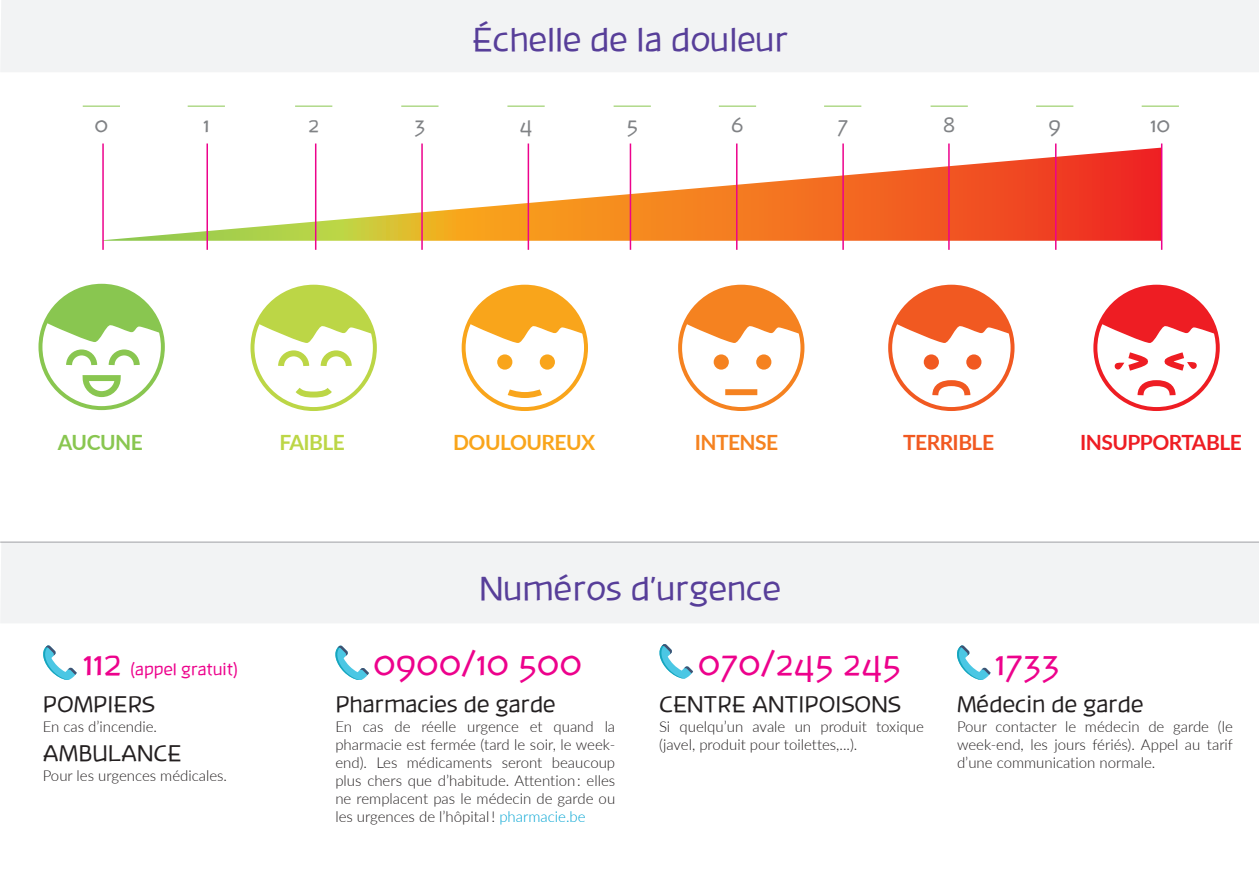
<style>
.page{position:relative;width:1259px;height:893px;background:#fff}
.page>*{position:absolute;margin:0;border:0;box-sizing:border-box;transform-origin:0 0}
.t1{font:34.5px "Banksia";color:#ed028c}
.t2{font:33px "Banksia";color:#573e99}
.t3{font:22.5px "Banksia";color:#231f20}
.t4{font:700 21px "Lato";letter-spacing:-.025em;color:#ee1d23}
.t5{font:21px "Banksia";color:#808285}
.t6{font:700 21px "Lato";letter-spacing:-.025em;color:#f9a51b}
.t7{font:700 21px "Lato";letter-spacing:-.025em;color:#f15921}
.t8{font:700 21px "Lato";letter-spacing:-.025em;color:#f58220}
.t9{font:700 21px "Lato";letter-spacing:-.025em;color:#89c650}
.t10{font:700 21px "Lato";letter-spacing:-.025em;color:#bcd646}
.t11{font:16.5px "Banksia";color:#ed028c}
.t12{font:300 15px/18px "Lato";color:#231f20;text-align:justify}
.s1{font-size:34.5px}
.s2{color:#00a4d3}
</style>
<div class="page">
<svg style="left:104px;top:148px;width:1057px;height:93px"></svg>
<hr style="left:630px;top:144px;width:1px;height:106px;background:#ed028c">
<div style="left:0;top:0;width:1259px;height:72px;background:#f2f3f4"></div>
<div style="left:0;top:543px;width:1259px;height:80px;background:#f2f3f4"></div>
<hr style="left:736px;top:144px;width:1px;height:106px;background:#ed028c">
<hr style="left:842px;top:144px;width:2px;height:106px;background:#ed028c">
<hr style="left:948px;top:144px;width:1px;height:106px;background:#ed028c">
<hr style="left:1055px;top:144px;width:1px;height:106px;background:#ed028c">
<hr style="left:1161px;top:144px;width:1px;height:106px;background:#ed028c">
<hr style="left:613px;top:106px;width:38px;height:1px;background:#89c650">
<hr style="left:719px;top:106px;width:37px;height:1px;background:#89c650">
<hr style="left:824px;top:106px;width:37px;height:1px;background:#89c650">
<hr style="left:930px;top:106px;width:38px;height:1px;background:#89c650">
<hr style="left:1036px;top:106px;width:37px;height:1px;background:#89c650">
<hr style="left:1141px;top:106px;width:38px;height:1px;background:#89c650">
<svg style="left:685px;top:287px;width:116px;height:56px"></svg>
<div style="left:725px;top:389px;width:32px;height:6px;background:#f58220"></div>
<div style="left:678px;top:285px;width:126px;height:126px;border:4px solid #f58220;border-radius:50%"></div>
<div style="left:713px;top:354px;width:16px;height:16px;background:#f58220;border-radius:50%"></div>
<div style="left:756px;top:354px;width:15px;height:16px;background:#f58220;border-radius:50%"></div>
<svg style="left:895px;top:287px;width:116px;height:56px"></svg>
<svg style="left:932px;top:380px;width:39px;height:16px"></svg>
<div style="left:923px;top:354px;width:16px;height:16px;background:#f15921;border-radius:50%"></div>
<div style="left:966px;top:354px;width:15px;height:16px;background:#f15921;border-radius:50%"></div>
<div style="left:888px;top:285px;width:126px;height:126px;border:4px solid #f15921;border-radius:50%"></div>
<svg style="left:1100px;top:287px;width:116px;height:56px"></svg>
<svg style="left:1114px;top:352px;width:83px;height:49px"></svg>
<div style="left:1093px;top:285px;width:126px;height:126px;border:4px solid #ee1d23;border-radius:50%"></div>
<svg style="left:659px;top:644px;width:34px;height:34px"></svg>
<svg style="left:957px;top:646px;width:33px;height:34px"></svg>
<hr style="left:83px;top:106px;width:37px;height:1px;background:#89c650">
<hr style="left:188px;top:106px;width:37px;height:1px;background:#89c650">
<hr style="left:295px;top:106px;width:37px;height:1px;background:#89c650">
<hr style="left:401px;top:106px;width:37px;height:1px;background:#89c650">
<hr style="left:507px;top:106px;width:38px;height:1px;background:#89c650">
<svg style="left:46px;top:286px;width:115px;height:114px"></svg>
<div style="left:38px;top:284px;width:127px;height:126px;border:4px solid #89c650;border-radius:50%"></div>
<svg style="left:258px;top:287px;width:115px;height:85px"></svg>
<svg style="left:295px;top:387px;width:37px;height:11px"></svg>
<div style="left:250px;top:285px;width:127px;height:126px;border:4px solid #bcd646;border-radius:50%"></div>
<svg style="left:469px;top:287px;width:115px;height:56px"></svg>
<svg style="left:507px;top:389px;width:35px;height:9px"></svg>
<div style="left:462px;top:285px;width:126px;height:126px;border:4px solid #f9a51b;border-radius:50%"></div>
<div style="left:497px;top:354px;width:15px;height:16px;background:#f9a51b;border-radius:50%"></div>
<div style="left:540px;top:354px;width:15px;height:16px;background:#f9a51b;border-radius:50%"></div>
<svg style="left:43px;top:646px;width:34px;height:34px"></svg>
<svg style="left:335px;top:646px;width:34px;height:34px"></svg>
<hr style="left:102px;top:144px;width:2px;height:106px;background:#ed028c">
<hr style="left:206px;top:144px;width:2px;height:106px;background:#ed028c">
<hr style="left:315px;top:144px;width:1px;height:106px;background:#ed028c">
<hr style="left:421px;top:144px;width:2px;height:106px;background:#ed028c">
<hr style="left:527px;top:144px;width:2px;height:106px;background:#ed028c">
<hr style="left:0;top:541px;width:1259px;height:2px;background:#bcbdc0">
<h2 class="t2" style="left:472px;top:21px;width:317px">Échelle de la douleur</h2>
<h3 class="t5" style="left:94px;top:113px;width:15px">0</h3>
<h3 class="t5" style="left:203px;top:113px;width:8px">1</h3>
<h3 class="t5" style="left:308px;top:113px;width:13px">2</h3>
<h3 class="t5" style="left:414px;top:113px;width:13px">3</h3>
<h3 class="t5" style="left:519px;top:113px;width:15px">4</h3>
<h3 class="t5" style="left:626px;top:113px;width:13px">5</h3>
<h3 class="t5" style="left:731px;top:113px;width:14px">6</h3>
<h3 class="t5" style="left:837px;top:113px;width:12px">7</h3>
<h3 class="t5" style="left:943px;top:113px;width:14px">8</h3>
<h3 class="t5" style="left:1048px;top:113px;width:14px">9</h3>
<h3 class="t5" style="left:1150px;top:113px;width:22px">10</h3>
<h3 class="t9" style="left:58px;top:427px;width:86px">AUCUNE</h3>
<h3 class="t10" style="left:279px;top:427px;width:67px">FAIBLE</h3>
<h3 class="t6" style="left:453px;top:427px;width:143px">DOULOUREUX</h3>
<h3 class="t8" style="left:694px;top:427px;width:85px">INTENSE</h3>
<h3 class="t7" style="left:903px;top:427px;width:93px">TERRIBLE</h3>
<h3 class="t4" style="left:1080px;top:427px;width:163px">INSUPPORTABLE</h3>
<p class="t11" style="left:83px;top:660px;width:156px"><span class="s1">112</span> (appel gratuit)</p>
<h3 class="t3" style="left:43px;top:691px;width:114px">POMPIERS</h3>
<p class="t12" style="left:43px;top:717px;width:116px">En cas d’incendie.</p>
<h3 class="t3" style="left:43px;top:741px;width:140px">AMBULANCE</h3>
<p class="t12" style="left:43px;top:766px;width:186px">Pour les urgences médicales.</p>
<h2 class="t2" style="left:479px;top:570px;width:303px">Numéros d’urgence</h2>
<h1 class="t1" style="left:373px;top:644px;width:210px">0900/10 500</h1>
<h3 class="t3" style="left:335px;top:692px;width:222px">Pharmacies de garde</h3>
<p class="t12" style="left:335px;top:717px;width:281px">En cas de réelle urgence et quand la pharmacie est fermée (tard le soir, le week&shy;end). Les médicaments seront beaucoup plus chers que d’habitude. Attention : elles ne remplacent pas le médecin de garde ou les urgences de l’hôpital ! <span class="s2">pharmacie.be</span></p>
<h1 class="t1" style="left:698px;top:644px;width:204px">070/245 245</h1>
<h3 class="t3" style="left:659px;top:692px;width:243px">CENTRE ANTIPOISONS</h3>
<p class="t12" style="left:659px;top:717px;width:266px">Si quelqu’un avale un produit toxique (javel, produit pour toilettes,...).</p>
<h1 class="t1" style="left:995px;top:644px;width:66px">1733</h1>
<h3 class="t3" style="left:957px;top:691px;width:188px">Médecin de garde</h3>
<p class="t12" style="left:957px;top:717px;width:277px">Pour contacter le médecin de garde (le week-end, les jours fériés). Appel au tarif d’une communication normale.</p>
</div>
